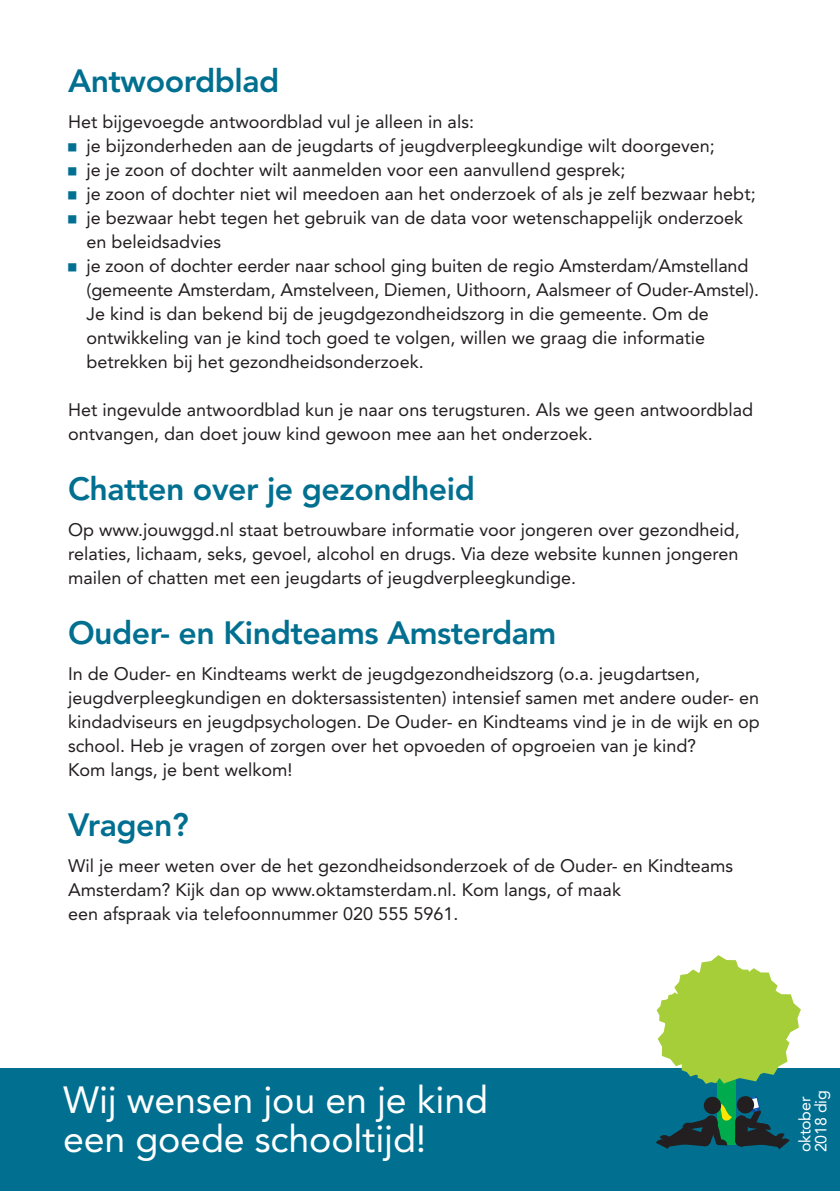
<style>
.page{position:relative;width:840px;height:1191px;background:#fff}
.page>*{position:absolute;margin:0;border:0;box-sizing:border-box;transform-origin:0 0}
.Tussenkopje_klein{font:37.6px/39.2px "Avenir";letter-spacing:-.005em;color:#fff}
.Tussenkopje{font:800 32px "Avenir";letter-spacing:-.015em;color:#017090}
.plat{font:18px/24px "Avenir";color:#231f20}
.plat-2{font:16px "Avenir";letter-spacing:-.01em;color:#fff}
.s1{font-family:"ASD Formfont";color:#017090}
</style>
<div class="page">
<div style="left:0;top:1068px;width:839px;height:123px;background:#017090"></div>
<div style="left:716px;top:1058px;width:19px;height:87px;background:#00ab4d"></div>
<svg style="left:656px;top:1095px;width:133px;height:54px"></svg>
<div style="left:704px;top:1115px;width:13px;height:15px;background:#231f20;border-radius:50%"></div>
<svg style="left:656px;top:955px;width:144px;height:128px"></svg>
<p class="Tussenkopje" style="left:68px;top:62px;width:213px">Antwoordblad</p>
<p class="plat" style="left:68px;top:110px;width:407px">Het bijgevoegde antwoordblad vul je alleen in als:</p>
<p class="plat" style="left:68px;top:134px;width:647px"><span class="s1">•</span> je bijzonderheden aan de jeugdarts of jeugdverpleegkundige wilt doorgeven;</p>
<p class="plat" style="left:68px;top:158px;width:558px"><span class="s1">•</span> je je zoon of dochter wilt aanmelden voor een aanvullend gesprek;</p>
<p class="plat" style="left:68px;top:182px;width:688px"><span class="s1">•</span> je zoon of dochter niet wil meedoen aan het onderzoek of als je zelf bezwaar hebt;</p>
<p class="plat" style="left:86px;top:206px;width:657px;text-indent:-18px"><span class="s1">•</span> je bezwaar hebt tegen het gebruik van de data voor wetenschappelijk onderzoek en beleidsadvies</p>
<p class="plat" style="left:86px;top:254px;width:673px;text-indent:-18px"><span class="s1">•</span> je zoon of dochter eerder naar school ging buiten de regio Amsterdam/Amstelland (gemeente Amsterdam, Amstelveen, Diemen, Uithoorn, Aalsmeer of Ouder-Amstel).<br>Je kind is dan bekend bij de jeugdgezondheidszorg in die gemeente. Om de ontwikkeling van je kind toch goed te volgen, willen we graag die informatie betrekken bij het gezondheidsonderzoek.</p>
<p class="plat" style="left:68px;top:398px;width:686px">Het ingevulde antwoordblad kun je naar ons terugsturen. Als we geen antwoordblad ontvangen, dan doet jouw kind gewoon mee aan het onderzoek.</p>
<p class="Tussenkopje" style="left:68px;top:470px;width:408px">Chatten over je gezondheid</p>
<p class="plat" style="left:68px;top:518px;width:673px;text-align:justify">Op www.jouwggd.nl staat betrouwbare informatie voor jongeren over gezondheid, relaties, lichaam, seks, gevoel, alcohol en drugs. Via deze website kunnen jongeren mailen of chatten met een jeugdarts of jeugdverpleegkundige.</p>
<p class="Tussenkopje" style="left:68px;top:614px;width:489px">Ouder- en Kindteams Amsterdam</p>
<p class="plat" style="left:68px;top:662px;width:692px">In de Ouder- en Kindteams werkt de jeugdgezondheidszorg (o.a. jeugdartsen, jeugdverpleegkundigen en doktersassistenten) intensief samen met andere ouder- en kindadviseurs en jeugdpsychologen. De Ouder- en Kindteams vind je in de wijk en op school. Heb je vragen of zorgen over het opvoeden of opgroeien van je kind?<br>Kom langs, je bent welkom!</p>
<p class="Tussenkopje" style="left:68px;top:806px;width:122px">Vragen?</p>
<p class="plat" style="left:68px;top:854px;width:666px">Wil je meer weten over de het gezondheidsonderzoek of de Ouder- en Kindteams<br>Amsterdam? Kijk dan op www.oktamsterdam.nl. Kom langs, of maak</p>
<p class="plat" style="left:68px;top:902px;width:391px">een afspraak via telefoonnummer 020 555 5961.</p>
<p class="Tussenkopje_klein" style="left:63px;top:1081px;width:426px">Wij wensen jou en je kind een goede schooltijd!</p>
<p class="plat-2" style="left:795px;top:1152px;width:57px;rotate:-90deg">oktober</p>
<p class="plat-2" style="left:811px;top:1152px;width:64px;rotate:-90deg">2018 dig</p>
</div>
